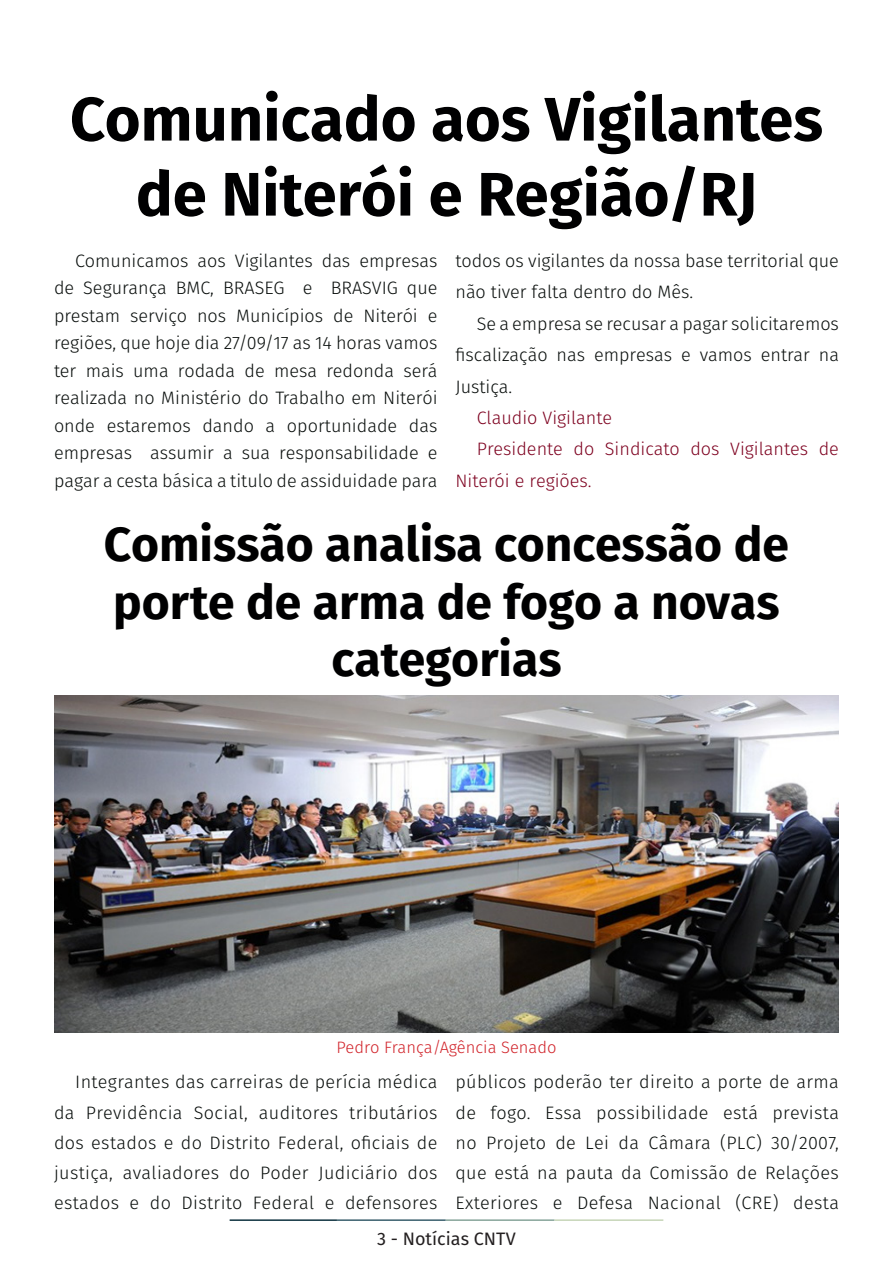
<style>
.page{position:relative;width:893px;height:1263px;background:#fff}
.page>*{position:absolute;margin:0;border:0;box-sizing:border-box;transform-origin:0 0}
.t1{font:700 61.5px/75px "Fira Sans";color:#000001;text-align:center}
.t2{font:700 48px/57.6px "Fira Sans";color:#000001;text-align:center}
.t3{font:300 18px/27.6px "Fira Sans";color:#080d0b;text-align:justify}
.t4{font:300 18px/31.5px "Fira Sans";color:#7e0220}
.t5{font:18px "Fira Sans";color:#231f20}
.t6{font:300 16.5px "Fira Sans";color:#d1232a}
</style>
<div class="page">
<hr style="left:230px;top:1219px;width:107px;height:2px;background:#0e323f">
<hr style="left:337px;top:1219px;width:109px;height:2px;background:#3a5f6d">
<hr style="left:446px;top:1219px;width:109px;height:2px;background:#87a59a">
<hr style="left:555px;top:1219px;width:108px;height:2px;background:#c6d5b7">
<img style="left:54px;top:695px;width:785px;height:337px">
<p class="t1" style="left:70px;top:77px;width:755px">Comunicado aos Vigilantes de Niterói e Região/RJ</p>
<p class="t3" style="left:54px;top:246px;width:385px;text-indent:21px">Comunicamos aos Vigilantes das empresas de Segurança BMC, BRASEG e BRASVIG que prestam serviço nos Municípios de Niterói e regiões, que hoje dia 27/09/17 as 14 horas vamos ter mais uma rodada de mesa redonda será realizada no Ministério do Trabalho em Niterói onde estaremos dando a oportunidade das empresas assumir a sua responsabilidade e pagar a cesta básica a titulo de assiduidade para</p>
<p class="t3" style="left:455px;top:245px;width:385px;line-height:31.5px">todos os vigilantes da nossa base territorial que não tiver falta dentro do Mês.</p>
<p class="t3" style="left:455px;top:307px;width:385px;line-height:31.5px;text-indent:21px">Se a empresa se recusar a pagar solicitaremos fiscalização nas empresas e vamos entrar na Justiça.</p>
<p class="t4" style="left:477px;top:402px;width:137px">Claudio Vigilante</p>
<p class="t4" style="left:455px;top:433px;width:385px;text-indent:21px">Presidente do Sindicato dos Vigilantes de<br>Niterói e regiões.</p>
<p class="t2" style="left:104px;top:512px;width:687px">Comissão analisa concessão de porte de arma de fogo a novas categorias</p>
<p class="t6" style="left:337px;top:1035px;width:221px">Pedro França/Agência Senado</p>
<p class="t3" style="left:54px;top:1067px;width:385px;line-height:30.2px;text-indent:21px">Integrantes das carreiras de perícia médica da Previdência Social, auditores tributários dos estados e do Distrito Federal, oficiais de justiça, avaliadores do Poder Judiciário dos estados e do Distrito Federal e defensores</p>
<p class="t3" style="left:455px;top:1067px;width:385px;line-height:30.2px">públicos poderão ter direito a porte de arma de fogo. Essa possibilidade está prevista no Projeto de Lei da Câmara (PLC) 30/2007, que está na pauta da Comissão de Relações Exteriores e Defesa Nacional (CRE) desta</p>
<p class="t5" style="left:377px;top:1225px;width:140px">3 - Notícias CNTV</p>
</div>
